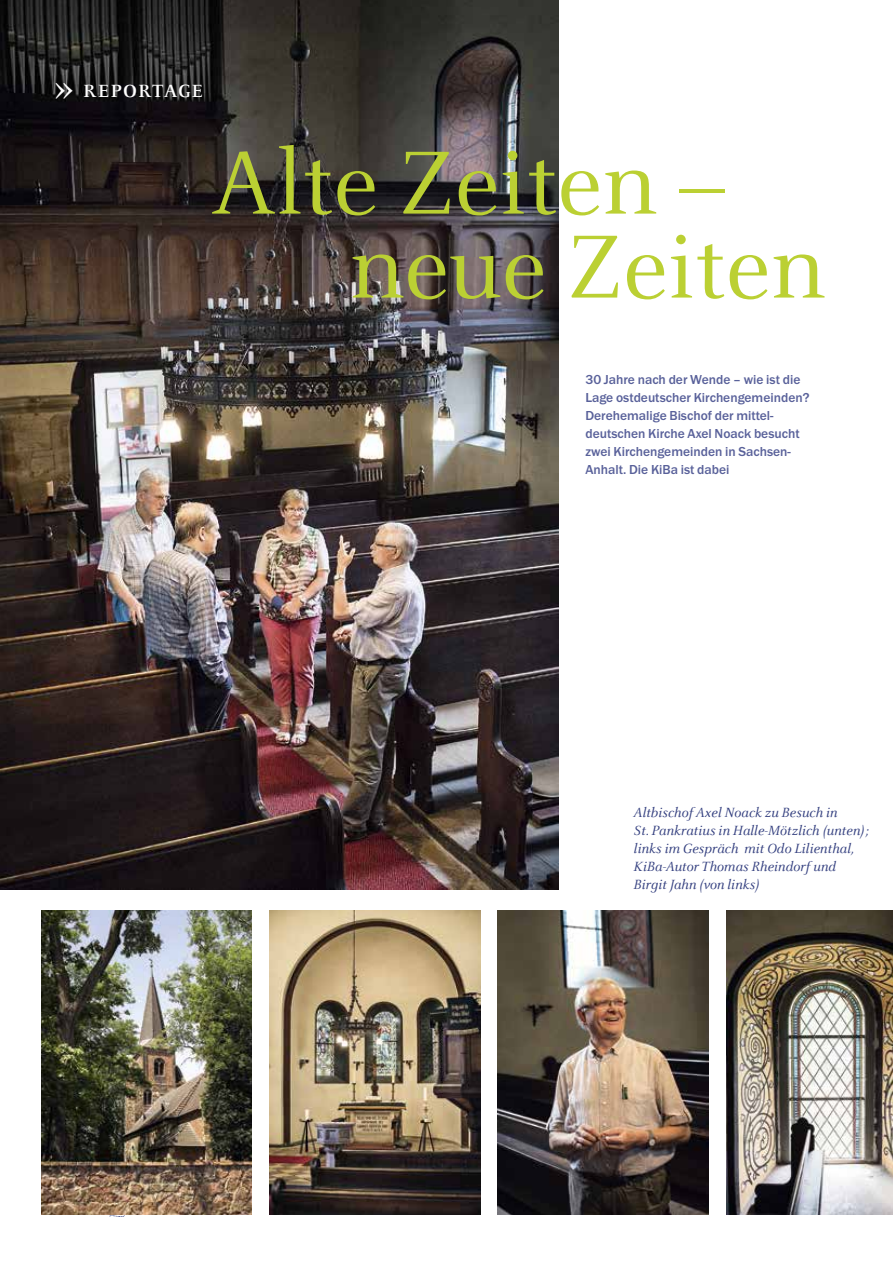
<style>
.page{position:relative;width:893px;height:1263px;background:#fff}
.page>*{position:absolute;margin:0;border:0;box-sizing:border-box;transform-origin:0 0}
.t1{font:99px/84px "Celeste OT";color:#bbd033}
.t2{font:700 19.5px "Celeste OT";letter-spacing:.055em;color:#fff}
.t3{font:italic 14.7px/18px "Celeste OT";color:#333f7f}
.t4{font:500 13.5px/18px "Franklin Gothic URW";color:#59619a}
.s1{font-family:"Times";font-weight:400;font-size:40.5px}
</style>
<div class="page">
<img style="left:83px;top:1214px;width:60px;height:2px">
<img style="left:0;top:0;width:558px;height:889px">
<img style="left:270px;top:910px;width:210px;height:304px">
<img style="left:726px;top:910px;width:167px;height:304px">
<img style="left:498px;top:910px;width:210px;height:304px">
<img style="left:41px;top:910px;width:211px;height:304px">
<h2 class="t2" style="left:54px;top:80px;width:150px"><span class="s1">»</span> REPORTAGE</h2>
<h1 class="t1" style="left:349px;top:142px;width:478px;text-indent:-139px">Alte Zeiten – neue Zeiten</h1>
<p class="t4" style="left:585px;top:370px;width:226px">30 Jahre nach der Wende – wie ist die Lage ostdeutscher Kirchengemeinden?<br>Derehemalige Bischof der mittel&shy;deutschen Kirche Axel Noack besucht zwei Kirchengemeinden in Sachsen-Anhalt. Die KiBa ist dabei</p>
<p class="t3" style="left:634px;top:804px;width:237px">Altbischof Axel Noack zu Besuch in<br>St. Pankratius in Halle-Mötzlich (unten); links im Gespräch mit Odo Lilienthal, KiBa-Autor Thomas Rheindorf und Birgit Jahn (von links)</p>
</div>
